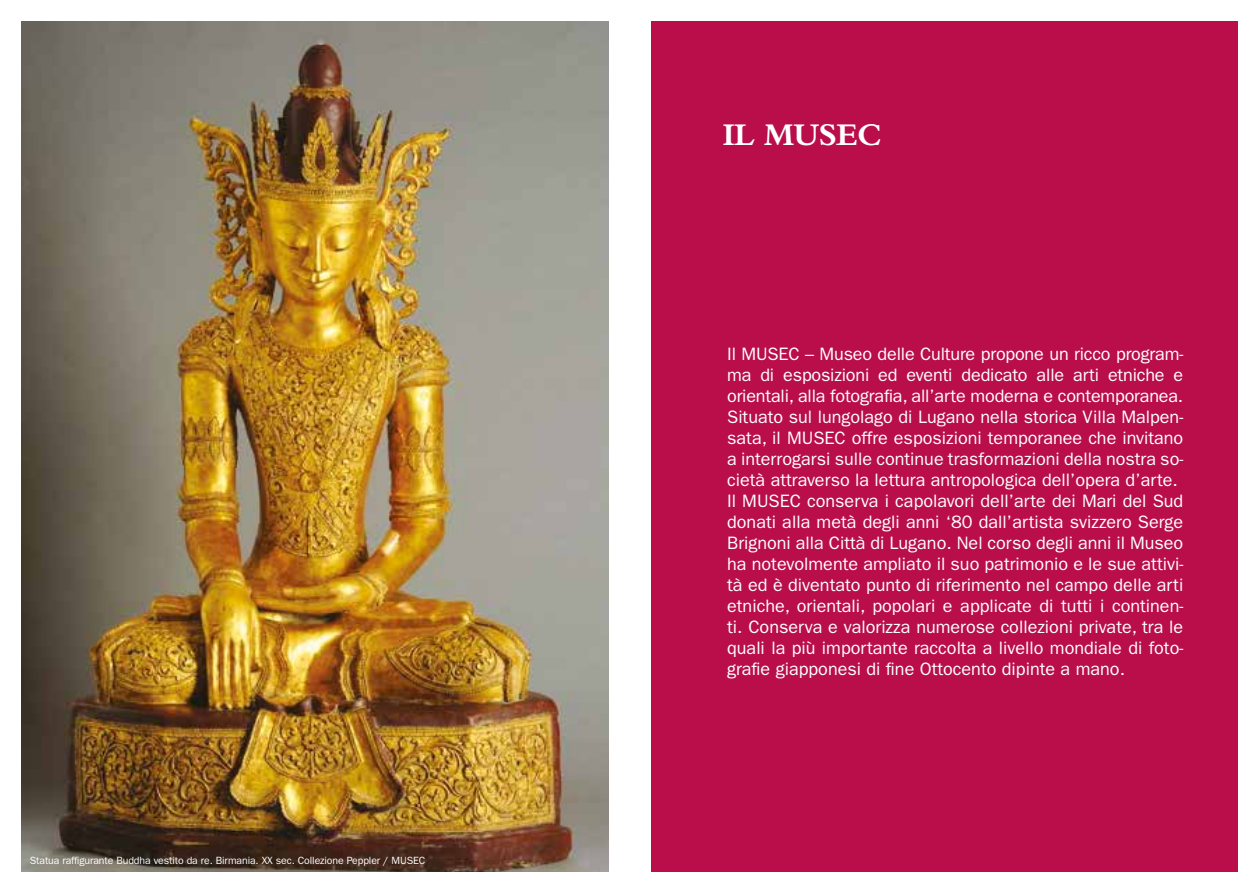
<style>
.page{position:relative;width:1259px;height:893px;background:#fff}
.page>*{position:absolute;margin:0;border:0;box-sizing:border-box;transform-origin:0 0}
.t1{font:700 33px "Bembo";letter-spacing:-.02em;color:#fff}
.t2{font:18px/21px "ITC Franklin Gothic Std";color:#fff}
.t3{font:10.5px "ITC Franklin Gothic Std";letter-spacing:-.01em;color:#fff}
</style>
<div class="page">
<img style="left:21px;top:21px;width:587px;height:851px">
<div style="left:651px;top:21px;width:587px;height:851px;background:#b90e49"></div>
<p class="t3" style="left:30px;top:855px;width:397px">Statua raffigurante Buddha vestito da re. Birmania. XX sec. Collezione Peppler / MUSEC</p>
<h1 class="t1" style="left:723px;top:117px;width:160px">IL MUSEC</h1>
<p class="t2" style="left:727px;top:343px;width:458px">Il MUSEC – Museo delle Culture propone un ricco program&shy;ma di esposizioni ed eventi dedicato alle arti etniche e orientali, alla fotografia, all’arte moderna e contemporanea.<br>Situato sul lungolago di Lugano nella storica Villa Malpen&shy;sata, il MUSEC offre esposizioni temporanee che invitano a interrogarsi sulle continue trasformazioni della nostra so&shy;cietà attraverso la lettura antropologica dell’opera d’arte.<br>Il MUSEC conserva i capolavori dell’arte dei Mari del Sud donati alla metà degli anni ‘80 dall’artista svizzero Serge Brignoni alla Città di Lugano. Nel corso degli anni il Museo ha notevolmente ampliato il suo patrimonio e le sue attivi&shy;tà ed è diventato punto di riferimento nel campo delle arti etniche, orientali, popolari e applicate di tutti i continen&shy;ti. Conserva e valorizza numerose collezioni private, tra le quali la più importante raccolta a livello mondiale di foto&shy;grafie giapponesi di fine Ottocento dipinte a mano.</p>
</div>
